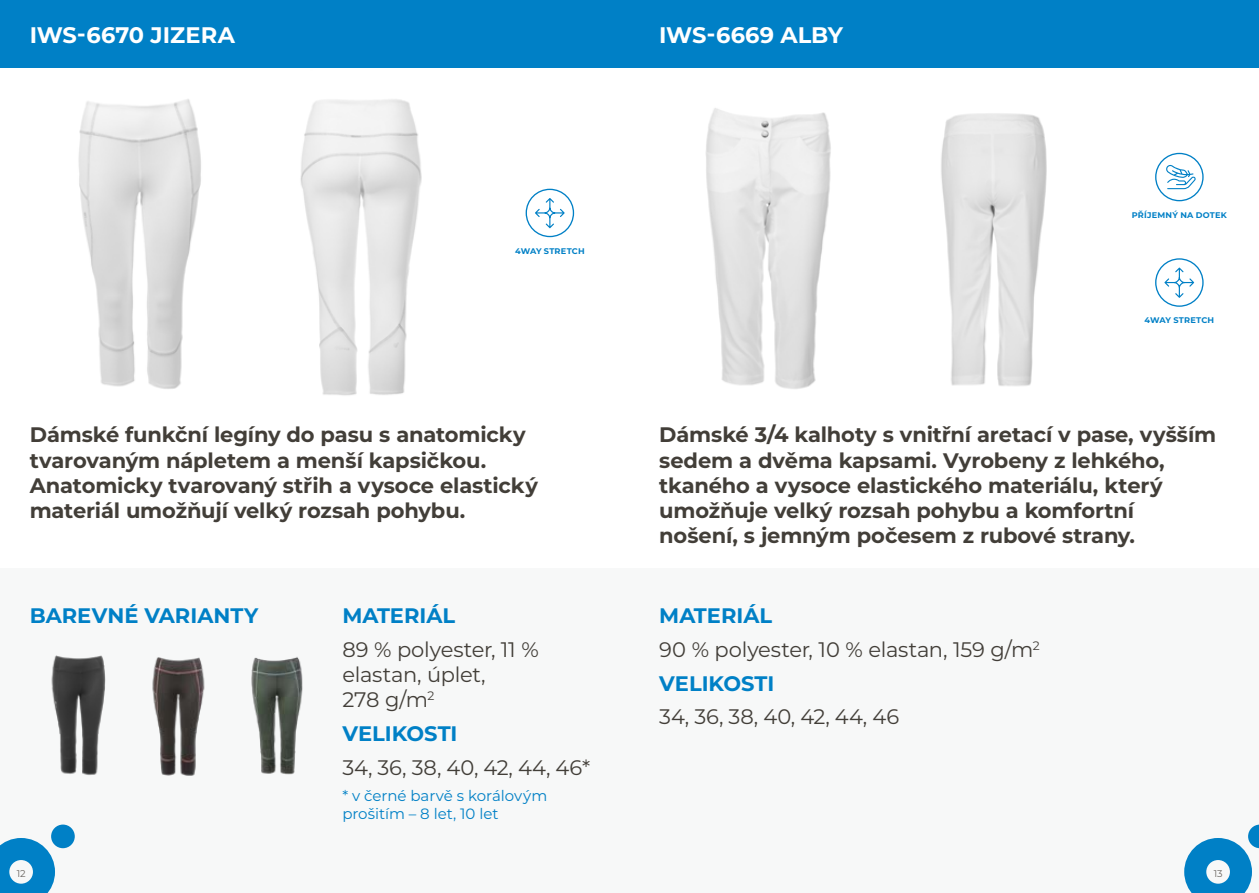
<style>
.page{position:relative;width:1259px;height:893px;background:#fff}
.page>*{position:absolute;margin:0;border:0;box-sizing:border-box;transform-origin:0 0}
.t1{font:700 22.5px "Montserrat";color:#fff}
.t2{font:700 21px/25.2px "Montserrat";letter-spacing:-.005em;color:#423e38}
.t3{font:21px/25.2px "Montserrat";letter-spacing:-.01em;color:#423e38}
.t4{font:700 21px "Montserrat";color:#0080c6}
.t5{font:15px/18px "Montserrat";letter-spacing:-.005em;color:#0080c6}
.t6{font:9.75px "Montserrat";color:#6a6661}
.t7{font:700 8.25px "Montserrat";letter-spacing:.03em;color:#0080c6}
.s1{font-weight:700;color:#0080c6}
</style>
<div class="page">
<div style="left:0;top:568px;width:629px;height:325px;background:#f7f8f8"></div>
<div style="left:0;top:0;width:629px;height:67px;background:#0080c6"></div>
<svg style="left:0;top:824px;width:75px;height:69px"></svg>
<div style="left:629px;top:568px;width:630px;height:325px;background:#f7f8f8"></div>
<div style="left:629px;top:0;width:630px;height:67px;background:#0080c6"></div>
<svg style="left:1184px;top:824px;width:75px;height:69px"></svg>
<img style="left:78px;top:99px;width:123px;height:290px">
<img style="left:300px;top:99px;width:122px;height:297px">
<div style="left:525px;top:189px;width:49px;height:48px;border:1px solid #0080c6;border-radius:50%"></div>
<svg style="left:535px;top:198px;width:29px;height:30px"></svg>
<div style="left:544px;top:207px;width:11px;height:12px;border:1px solid #0080c6;border-radius:50%"></div>
<img style="left:51px;top:655px;width:154px;height:121px">
<img style="left:251px;top:657px;width:52px;height:118px">
<img style="left:706px;top:108px;width:125px;height:281px">
<img style="left:941px;top:113px;width:106px;height:273px">
<div style="left:1155px;top:258px;width:48px;height:49px;border:1px solid #0080c6;border-radius:50%"></div>
<svg style="left:1164px;top:268px;width:30px;height:30px"></svg>
<div style="left:1173px;top:277px;width:12px;height:11px;border:1px solid #0080c6;border-radius:50%"></div>
<div style="left:1155px;top:153px;width:48px;height:48px;border:1px solid #0080c6;border-radius:50%"></div>
<svg style="left:1166px;top:165px;width:29px;height:24px"></svg>
<p class="t1" style="left:30px;top:19px;width:189px">IWS-6670 JIZERA</p>
<p class="t1" style="left:659px;top:19px;width:185px">IWS-6669 ALBY</p>
<p class="t7" style="left:1131px;top:209px;width:90px">Příjem ný na dotek</p>
<p class="t7" style="left:515px;top:245px;width:71px">4way stretch</p>
<p class="t7" style="left:1144px;top:314px;width:71px">4way stretch</p>
<p class="t2" style="left:30px;top:421px;width:510px">Dámské funkční legíny do pasu s anatomicky tvarovaným nápletem a menší kapsičkou.<br>Anatomicky tvarovaný střih a vysoce elastický materiál umožňují velký rozsah pohybu.</p>
<p class="t2" style="left:659px;top:421px;width:558px">Dámské 3/4 kalhoty s vnitřní aretací v pase, vyšším sedem a dvěma kapsami. Vyrobeny z lehkého, tkaného a vysoce elastického materiálu, který umožňuje velký rozsah pohybu a komfortní nošení, s jemným počesem z rubové strany.</p>
<p class="t4" style="left:30px;top:600px;width:230px">Barevné varianty</p>
<p class="t4" style="left:342px;top:600px;width:108px">materiál</p>
<p class="t3" style="left:342px;top:636px;width:198px">89 % polyester, 11 % elastan, úplet,<br>278 g/m<sup>2</sup></p>
<p class="t4" style="left:342px;top:718px;width:30px">velikos</p>
<p class="t4" style="left:438px;top:718px;width:18px">ti</p>
<p class="t3" style="left:342px;top:754px;width:249px">34, 36, 38, 40, 42, 44, 46*</p>
<p class="t5" style="left:342px;top:786px;width:206px">* v černé barvě s korálovým prošitím – 8 let, 10 let</p>
<p class="t3" style="left:659px;top:598px;width:382px;line-height:33.8px"><span class="s1">materiál<br></span>90 % polyester, 10 % elastan, 159 g/m<sup>2 </sup><span class="s1">velikos</span></p>
<p class="t4" style="left:754px;top:668px;width:18px">ti</p>
<p class="t3" style="left:659px;top:703px;width:241px">34, 36, 38, 40, 42, 44, 46</p>
<p class="t6" style="left:17px;top:866px;width:11px">12</p>
<p class="t6" style="left:1213px;top:866px;width:11px">13</p>
</div>
